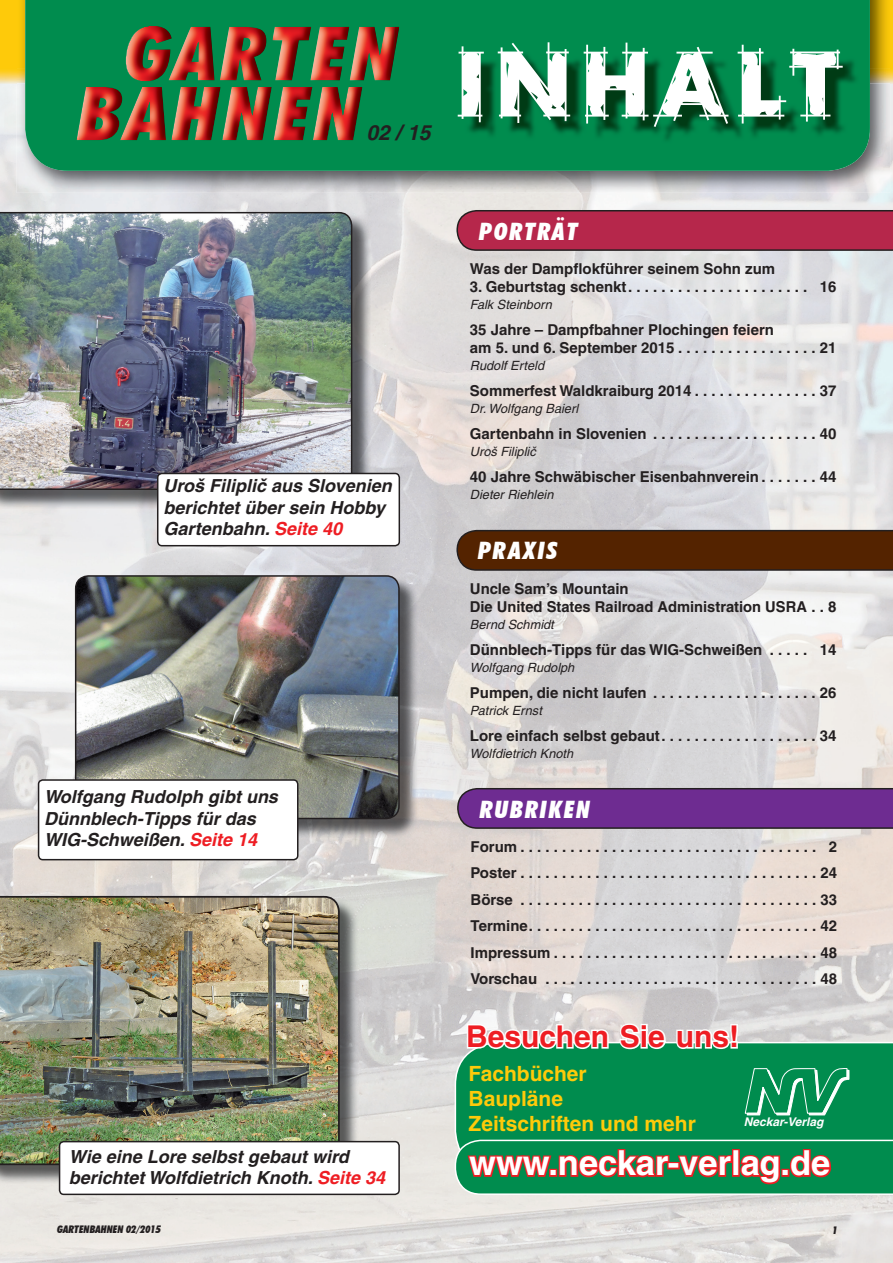
<style>
.page{position:relative;width:893px;height:1263px;background:#fff}
.page>*{position:absolute;margin:0;border:0;box-sizing:border-box;transform-origin:0 0}
.t1{font:90px "Rough Draft";letter-spacing:.12em;color:#fff}
.t2{font:700 34.5px "Helvetica";color:#fff}
.t3{font:700 30px "Helvetica";color:#ee1d23}
.t4{font:italic 900 condensed 24px "Futura BT";letter-spacing:.08em;color:#fff}
.t5{font:700 21px/25.2px "Helvetica";color:#feca0a}
.t6{font:italic 700 21px "Helvetica";color:#231f20}
.t7{font:italic 700 18px/21.6px "Helvetica";color:#231f20}
.t8{font:700 15px/26.5px "Helvetica";color:#231f20}
.t9{font:italic 12.75px "Helvetica";color:#231f20}
.t10{font:italic 700 12px "Helvetica";color:#fff}
.t11{font:italic 900 condensed 10.5px "Futura BT";color:#231f20}
.s1{color:#ee1d23}
</style>
<div class="page">
<img style="left:841px;top:83px;width:52px;height:1180px">
<img style="left:52px;top:193px;width:789px;height:50px">
<img style="left:368px;top:243px;width:473px;height:1020px">
<img style="left:0;top:619px;width:104px;height:277px">
<img style="left:104px;top:838px;width:264px;height:103px">
<img style="left:315px;top:941px;width:53px;height:322px">
<img style="left:890px;top:0;width:3px;height:83px">
<img style="left:0;top:0;width:17px;height:83px">
<img style="left:17px;top:0;width:873px;height:193px">
<div style="left:25px;top:0;width:845px;height:171px;background:#008c4e"></div>
<img style="left:465px;top:49px;width:394px;height:94px">
<img style="left:188px;top:140px;width:125px;height:1px">
<img style="left:152px;top:26px;width:243px;height:55px">
<img style="left:79px;top:26px;width:73px;height:55px">
<img style="left:192px;top:42px;width:6px;height:20px">
<img style="left:313px;top:140px;width:40px;height:1px">
<img style="left:273px;top:140px;width:30px;height:1px">
<img style="left:222px;top:140px;width:40px;height:1px">
<svg style="left:195px;top:140px;width:16px;height:1px"></svg>
<img style="left:122px;top:87px;width:44px;height:15px">
<img style="left:312px;top:87px;width:50px;height:53px">
<img style="left:272px;top:87px;width:40px;height:26px">
<img style="left:221px;top:87px;width:51px;height:26px">
<img style="left:197px;top:87px;width:14px;height:19px">
<img style="left:211px;top:87px;width:10px;height:26px">
<img style="left:171px;top:87px;width:26px;height:26px">
<img style="left:79px;top:87px;width:43px;height:15px">
<img style="left:292px;top:107px;width:16px;height:6px">
<img style="left:188px;top:113px;width:150px;height:27px">
<svg style="left:292px;top:127px;width:13px;height:13px"></svg>
<svg style="left:77px;top:102px;width:111px;height:39px;background:#885439"></svg>
<img style="left:0;top:214px;width:371px;height:294px">
<img style="left:0;top:212px;width:352px;height:278px">
<img style="left:0;top:898px;width:358px;height:286px">
<img style="left:0;top:896px;width:340px;height:269px">
<img style="left:298px;top:577px;width:120px;height:261px">
<img style="left:76px;top:576px;width:323px;height:242px">
<div style="left:75px;top:575px;width:325px;height:244px;border:2px solid #231f20;border-radius:13px"></div>
<div style="left:60px;top:1141px;width:339px;height:53px;background:#fff;border-radius:4px"></div>
<div style="left:59px;top:1141px;width:341px;height:54px;border:2px solid #231f20;border-radius:4px"></div>
<div style="left:39px;top:780px;width:259px;height:80px;background:#fff;border-radius:4px"></div>
<div style="left:38px;top:779px;width:260px;height:81px;border:2px solid #231f20;border-radius:4px"></div>
<svg style="left:456px;top:210px;width:437px;height:41px;background:#ab2849"></svg>
<svg style="left:456px;top:530px;width:437px;height:41px;background:#522505"></svg>
<svg style="left:457px;top:788px;width:436px;height:41px;background:#6a2d89"></svg>
<div style="left:158px;top:473px;width:241px;height:73px;background:#fff;border-radius:4px"></div>
<div style="left:157px;top:473px;width:243px;height:73px;border:2px solid #231f20;border-radius:4px"></div>
<div style="left:455px;top:1042px;width:438px;height:91px;background:#008c4e"></div>
<svg style="left:465px;top:1022px;width:145px;height:28px"></svg>
<svg style="left:618px;top:1022px;width:50px;height:29px"></svg>
<svg style="left:675px;top:1022px;width:65px;height:28px"></svg>
<svg style="left:745px;top:1068px;width:104px;height:47px;background:#2da06d"></svg>
<svg style="left:455px;top:1133px;width:438px;height:68px;background:#4d845b"></svg>
<h3 class="t6" style="left:367px;top:120px;width:65px">02 / 15</h3>
<h1 class="t1" style="left:457px;top:26px;width:382px">INHALT</h1>
<p class="t7" style="left:163px;top:475px;width:230px">Uroš Filiplic aus Slovenien berichtet über sein Hobby<br>Gartenbahn. <span class="s1">Seite 40</span></p>
<p class="t7" style="left:259px;top:475px;width:7px">ˇ</p>
<p class="t7" style="left:44px;top:786px;width:235px">Wolfgang Rudolph gibt uns<br>Dünnblech-Tipps für das<br>WIG-Schweißen. <span class="s1">Seite 14</span></p>
<p class="t7" style="left:69px;top:1145px;width:318px">Wie eine Lore selbst gebaut wird berichtet Wolfdietrich Knoth. <span class="s1">Seite 34</span></p>
<p class="t11" style="left:57px;top:1222px;width:105px">GARTENBAHNEN 02/2015</p>
<h3 class="t4" style="left:479px;top:216px;width:100px">PORTRÄT</h3>
<p class="t8" style="left:470px;top:255px;width:307px">Was der Dampflokführer seinem Sohn zum</p>
<p class="t8" style="left:470px;top:273px;width:368px">3. Geburtstag schenkt. . . . . . . . . . . . . . . . . . . . . . 16</p>
<p class="t9" style="left:470px;top:297px;width:83px">Falk Steinborn</p>
<p class="t8" style="left:470px;top:321px;width:368px;line-height:18px">35 Jahre – Dampfbahner Plochingen feiern<br>am 5. und 6. September 2015 . . . . . . . . . . . . . . . . . 21</p>
<p class="t9" style="left:470px;top:358px;width:76px">Rudolf Erteld</p>
<p class="t8" style="left:470px;top:377px;width:368px">Sommerfest Waldkraiburg 2014 . . . . . . . . . . . . . . . 37</p>
<p class="t9" style="left:470px;top:401px;width:110px">Dr. Wolfgang Baierl</p>
<p class="t8" style="left:470px;top:420px;width:368px">Gartenbahn in Slovenien . . . . . . . . . . . . . . . . . . . . 40</p>
<p class="t9" style="left:470px;top:444px;width:67px">Uroš Filiplic</p>
<p class="t8" style="left:470px;top:463px;width:368px">40 Jahre Schwäbischer Eisenbahnverein . . . . . . . 44</p>
<p class="t9" style="left:470px;top:487px;width:85px">Dieter Riehlein</p>
<p class="t9" style="left:531px;top:444px;width:6px">ˇ</p>
<h3 class="t4" style="left:478px;top:536px;width:80px">PRAXIS</h3>
<p class="t8" style="left:470px;top:580px;width:368px;line-height:18px">Uncle Sam’s Mountain<br>Die United States Railroad Administration USRA . . 8</p>
<p class="t9" style="left:470px;top:617px;width:85px">Bernd Schmidt</p>
<p class="t8" style="left:470px;top:636px;width:368px">Dünnblech-Tipps für das WIG-Schweißen . . . . . 14</p>
<p class="t9" style="left:470px;top:660px;width:106px">Wolfgang Rudolph</p>
<p class="t8" style="left:470px;top:679px;width:368px">Pumpen, die nicht laufen . . . . . . . . . . . . . . . . . . . . 26</p>
<p class="t9" style="left:470px;top:703px;width:74px">Patrick Ernst</p>
<p class="t8" style="left:470px;top:722px;width:368px">Lore einfach selbst gebaut. . . . . . . . . . . . . . . . . . . 34</p>
<p class="t9" style="left:470px;top:746px;width:105px">Wolfdietrich Knoth</p>
<h3 class="t4" style="left:480px;top:794px;width:112px">RUBRIKEN</h3>
<p class="t8" style="left:470px;top:833px;width:368px;text-align:justify">Forum . . . . . . . . . . . . . . . . . . . . . . . . . . . . . . . . . . . . 2<br>Poster . . . . . . . . . . . . . . . . . . . . . . . . . . . . . . . . . . . . 24<br>Börse . . . . . . . . . . . . . . . . . . . . . . . . . . . . . . . . . . . . 33<br>Termine. . . . . . . . . . . . . . . . . . . . . . . . . . . . . . . . . . . 42<br>Impressum . . . . . . . . . . . . . . . . . . . . . . . . . . . . . . . . 48<br>Vorschau . . . . . . . . . . . . . . . . . . . . . . . . . . . . . . . . . 48</p>
<h3 class="t3" style="left:466px;top:1018px;width:275px">Besuchen Sie uns!</h3>
<h3 class="t5" style="left:469px;top:1060px;width:229px">Fachbücher<br>Baupläne<br>Zeitschriften und mehr</h3>
<p class="t10" style="left:744px;top:1115px;width:81px">Neckar-Verlag</p>
<h2 class="t2" style="left:469px;top:1142px;width:363px">www.neckar-verlag.de</h2>
<p class="t11" style="left:832px;top:1224px;width:7px">1</p>
</div>
